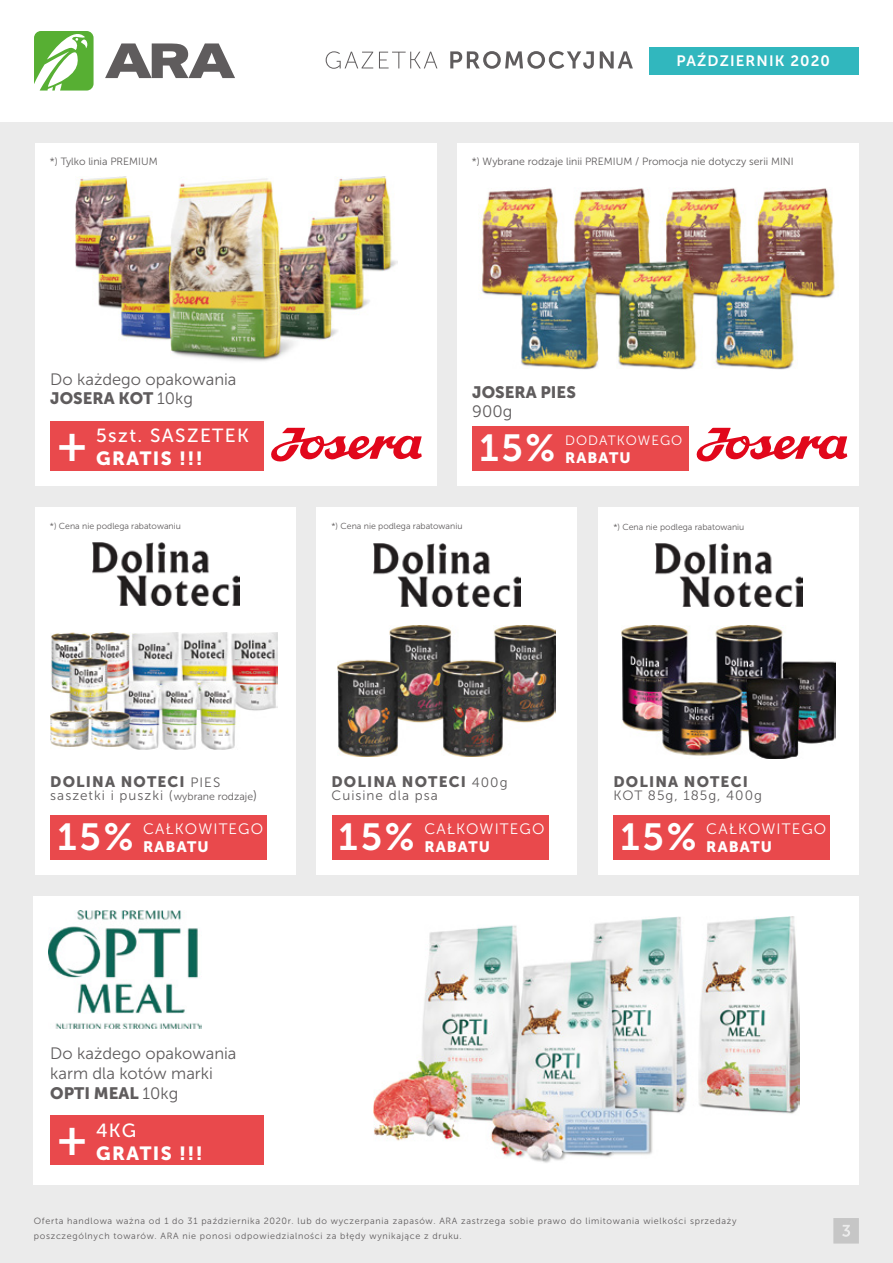
<style>
.page{position:relative;width:893px;height:1263px;background:#ebebeb}
.page>*{position:absolute;margin:0;border:0;box-sizing:border-box;transform-origin:0 0}
.t1{font:47.4px "Museo Sans 700";color:#fff}
.t2{font:37.65px "Museo Sans 700";letter-spacing:.075em;color:#fff}
.t3{font:33.6px "Museo Sans 700";color:#fff;scale:.95 1}
.t4{font:19.05px "Museo Sans 900";letter-spacing:.075em;color:#fff}
.t5{font:19.05px "Museo Sans 500";letter-spacing:.075em;color:#fff}
.t6{font:16.5px/19.8px "Museo Sans 300";color:#5f5c5d}
.t7{font:16.5px "Museo Sans 900";color:#5f5c5d}
.t8{font:15.15px "Museo Sans 900";letter-spacing:.075em;color:#5f5c5d}
.t9{font:15px "Museo Sans 300";letter-spacing:.075em;color:#5f5c5d}
.t10{font:15px "Museo Sans 300";letter-spacing:.075em;color:#fff}
.t11{font:15px "Museo Sans 900";letter-spacing:.075em;color:#fff}
.t12{font:15px "Museo Sans 700";letter-spacing:.075em;color:#fff}
.t13{font:13.5px "Museo Sans 300";letter-spacing:.075em;color:#5f5c5d}
.t14{font:13.5px "Museo Sans 900";letter-spacing:.075em;color:#fff;scale:.95 1}
.t15{font:13.5px "Museo Sans 300";letter-spacing:.075em;color:#fff}
.t16{font:10.5px "Museo Sans 300";color:#5f5c5d}
.t17{font:9px/15px "Museo Sans 300";letter-spacing:.075em;color:#5f5c5d}
.t18{font:8.7px "Museo Sans 300";color:#5f5c5d}
.s1{font-family:"Museo Sans 300"}
.s2{font-family:"Museo Sans 900"}
.s3{font-family:"Museo Sans 300";font-size:13.5px}
.s4{font-size:10.5px}
</style>
<div class="page">
<div style="left:0;top:0;width:893px;height:122px;background:#fff"></div>
<svg style="left:34px;top:31px;width:60px;height:60px"></svg>
<svg style="left:105px;top:43px;width:130px;height:35px"></svg>
<svg style="left:326px;top:51px;width:47px;height:18px"></svg>
<svg style="left:379px;top:52px;width:58px;height:16px"></svg>
<svg style="left:450px;top:51px;width:144px;height:18px"></svg>
<svg style="left:600px;top:51px;width:33px;height:17px"></svg>
<svg style="left:833px;top:1218px;width:26px;height:25px"></svg>
<div style="left:34px;top:896px;width:825px;height:289px;background:#fff"></div>
<div style="left:649px;top:47px;width:210px;height:28px;background:#31b7be"></div>
<div style="left:457px;top:143px;width:402px;height:343px;background:#fff"></div>
<div style="left:472px;top:427px;width:217px;height:44px;background:#e9494c"></div>
<div style="left:35px;top:143px;width:402px;height:343px;background:#fff"></div>
<div style="left:50px;top:421px;width:214px;height:49px;background:#e9494c"></div>
<img style="left:75px;top:177px;width:322px;height:184px">
<svg style="left:271px;top:428px;width:151px;height:34px"></svg>
<svg style="left:696px;top:428px;width:151px;height:34px"></svg>
<img style="left:481px;top:188px;width:354px;height:182px">
<div style="left:317px;top:507px;width:260px;height:368px;background:#fff"></div>
<div style="left:598px;top:507px;width:261px;height:368px;background:#fff"></div>
<div style="left:35px;top:507px;width:261px;height:368px;background:#fff"></div>
<img style="left:49px;top:911px;width:153px;height:118px">
<div style="left:50px;top:816px;width:217px;height:44px;background:#e9494c"></div>
<div style="left:332px;top:816px;width:216px;height:44px;background:#e9494c"></div>
<div style="left:613px;top:816px;width:217px;height:44px;background:#e9494c"></div>
<img style="left:373px;top:917px;width:426px;height:246px">
<div style="left:50px;top:1115px;width:214px;height:50px;background:#e9494c"></div>
<img style="left:50px;top:632px;width:228px;height:118px">
<img style="left:374px;top:543px;width:147px;height:63px">
<img style="left:656px;top:544px;width:146px;height:62px">
<img style="left:338px;top:626px;width:218px;height:130px">
<img style="left:622px;top:626px;width:214px;height:133px">
<img style="left:92px;top:543px;width:147px;height:62px">
<h3 class="t12" style="left:676px;top:52px;width:155px">PAŹDZIERNIK 2020</h3>
<p class="t16" style="left:50px;top:156px;width:109px">*) Tylko linia PREMIUM</p>
<p class="t16" style="left:472px;top:156px;width:323px">*) Wybrane rodzaje linii PREMIUM / Promocja nie dotyczy serii MINI</p>
<h3 class="t6" style="left:50px;top:369px;width:188px">Do każdego opakowania</h3>
<h3 class="t7" style="left:50px;top:389px;width:144px">JOSERA KOT <span class="s1">10kg</span></h3>
<h1 class="t1" style="left:57px;top:418px;width:32px">+</h1>
<h3 class="t5" style="left:96px;top:425px;width:155px">5szt. SASZETEK</h3>
<h3 class="t4" style="left:96px;top:448px;width:108px">GRATIS !!!</h3>
<h3 class="t7" style="left:472px;top:382px;width:105px">JOSERA PIES</h3>
<h3 class="t6" style="left:472px;top:402px;width:42px">900g</h3>
<h2 class="t2" style="left:479px;top:427px;width:78px">15%</h2>
<h3 class="t15" style="left:565px;top:433px;width:119px">DODATKOWEGO</h3>
<h3 class="t11" style="left:565px;top:449px;width:67px">RABATU</h3>
<p class="t18" style="left:50px;top:521px;width:132px">*) Cena nie podlega rabatowaniu</p>
<p class="t18" style="left:332px;top:522px;width:132px">*) Cena nie podlega rabatowaniu</p>
<p class="t18" style="left:613px;top:522px;width:132px">*) Cena nie podlega rabatowaniu</p>
<h3 class="t9" style="left:46px;top:772px;width:123px"><span class="s2">BITES</span> dla psów</h3>
<h3 class="t8" style="left:50px;top:773px;width:171px">DOLINA NOTECI <span class="s3">PIES</span></h3>
<h3 class="t13" style="left:50px;top:788px;width:208px">saszetki i puszki (<span class="s4">wybrane rodzaje</span>)</h3>
<h2 class="t2" style="left:57px;top:816px;width:78px">15%</h2>
<h3 class="t10" style="left:143px;top:820px;width:122px">CAŁKOWITEGO</h3>
<h3 class="t3" style="left:52px;top:797px;width:71px">10%</h3>
<h3 class="t14" style="left:123px;top:817px;width:49px">RABAT</h3>
<h3 class="t11" style="left:143px;top:838px;width:67px">RABATU</h3>
<h3 class="t9" style="left:328px;top:772px;width:172px">(op. 2 szt) dla gryzoni</h3>
<h3 class="t8" style="left:332px;top:773px;width:177px">DOLINA NOTECI <span class="s3">400g</span></h3>
<h3 class="t13" style="left:332px;top:788px;width:108px">Cuisine dla psa</h3>
<h2 class="t2" style="left:339px;top:816px;width:78px">15%</h2>
<h3 class="t10" style="left:424px;top:820px;width:122px">CAŁKOWITEGO</h3>
<h3 class="t3" style="left:334px;top:797px;width:71px">10%</h3>
<h3 class="t14" style="left:405px;top:817px;width:49px">RABAT</h3>
<h3 class="t11" style="left:424px;top:838px;width:67px">RABATU</h3>
<h3 class="t9" style="left:610px;top:772px;width:141px">POESIE dla kotów</h3>
<h3 class="t8" style="left:613px;top:773px;width:136px">DOLINA NOTECI</h3>
<h3 class="t13" style="left:613px;top:788px;width:150px">KOT 85g, 185g, 400g</h3>
<h2 class="t2" style="left:620px;top:816px;width:78px">15%</h2>
<h3 class="t10" style="left:706px;top:820px;width:122px">CAŁKOWITEGO</h3>
<h3 class="t3" style="left:616px;top:797px;width:71px">10%</h3>
<h3 class="t14" style="left:686px;top:817px;width:49px">RABAT</h3>
<h3 class="t11" style="left:706px;top:838px;width:67px">RABATU</h3>
<h3 class="t6" style="left:50px;top:1044px;width:188px">Do każdego opakowania karm dla kotów marki</h3>
<h3 class="t7" style="left:50px;top:1084px;width:129px">OPTI MEAL <span class="s1">10kg</span></h3>
<h1 class="t1" style="left:57px;top:1113px;width:32px">+</h1>
<h3 class="t5" style="left:96px;top:1120px;width:42px">4KG</h3>
<h3 class="t4" style="left:96px;top:1142px;width:108px">GRATIS !!!</h3>
<p class="t17" style="left:34px;top:1214px;width:704px">Oferta handlowa ważna od 1 do 31 października 2020r. lub do wyczerpania zapasów. ARA zastrzega sobie prawo do limitowania wielkości sprzedaży poszczególnych towarów. ARA nie ponosi odpowiedzialności za błędy wynikające z druku.</p>
</div>
